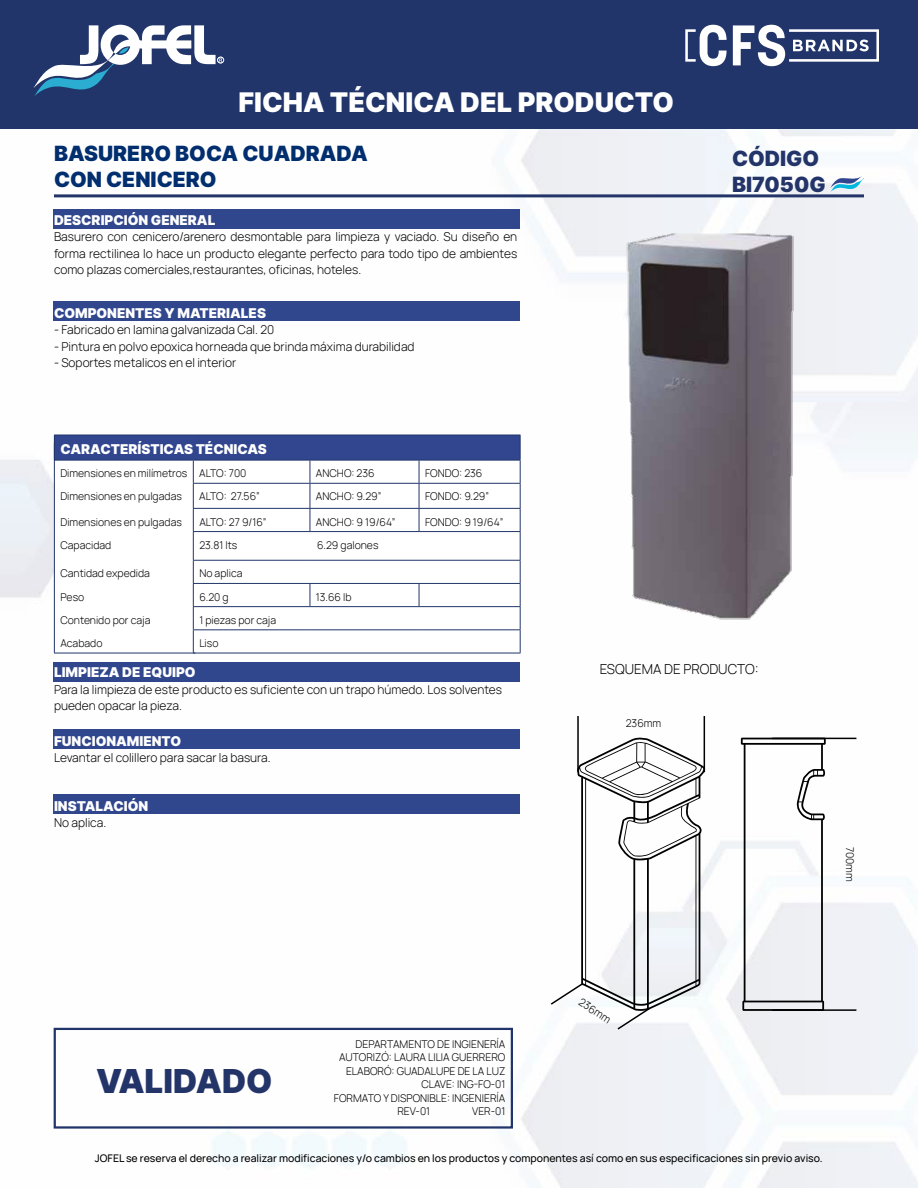
<style>
.page{position:relative;width:918px;height:1188px;background:#fff}
.page>*{position:absolute;margin:0;border:0;box-sizing:border-box;transform-origin:0 0}
.t1{font:33px "Inter";color:#233469}
.t2{font:27px "Inter";color:#fff}
.t3{font:21px/25.2px "Inter";color:#002e6e}
.t4{font:21px/25.2px "Inter";color:#233469}
.t5{font:13.5px "Inter";color:#fff}
.t6{font:300 13.5px "Manrope";color:#000}
.t7{font:300 12px/16.5px "Manrope";color:#000;text-align:justify}
.t8{font:300 10.5px "Manrope";color:#000}
.t9{font:10.5px "Manrope";color:#000}
</style>
<div class="page">
<img style="left:0;top:128px;width:918px;height:1060px">
<div style="left:0;top:0;width:918px;height:128px;background:#21356a"></div>
<svg style="left:33px;top:25px;width:189px;height:71px"></svg>
<svg style="left:733px;top:25px;width:146px;height:41px"></svg>
<svg style="left:685px;top:25px;width:42px;height:41px"></svg>
<div style="left:217px;top:57px;width:7px;height:6px;border:1px solid #fff;border-radius:50%"></div>
<div style="left:53px;top:730px;width:466px;height:19px;background:#30478e"></div>
<div style="left:53px;top:663px;width:466px;height:19px;background:#30478e"></div>
<div style="left:53px;top:301px;width:466px;height:19px;background:#30478e"></div>
<div style="left:53px;top:210px;width:466px;height:19px;background:#30478e"></div>
<svg style="left:830px;top:176px;width:34px;height:16px"></svg>
<hr style="left:54px;top:194px;width:810px;height:3px;background:#233469">
<div style="left:54px;top:435px;width:466px;height:25px;background:#31468f"></div>
<svg style="left:55px;top:461px;width:465px;height:192px"></svg>
<hr style="left:193px;top:483px;width:117px;height:1px;background:#21356a">
<hr style="left:310px;top:483px;width:109px;height:1px;background:#21356a">
<hr style="left:419px;top:483px;width:102px;height:1px;background:#21356a">
<hr style="left:193px;top:508px;width:117px;height:1px;background:#21356a">
<hr style="left:310px;top:508px;width:109px;height:1px;background:#21356a">
<svg style="left:310px;top:461px;width:1px;height:70px"></svg>
<hr style="left:419px;top:508px;width:102px;height:1px;background:#21356a">
<svg style="left:419px;top:461px;width:1px;height:70px"></svg>
<hr style="left:193px;top:531px;width:117px;height:1px;background:#21356a">
<hr style="left:310px;top:531px;width:109px;height:1px;background:#21356a">
<hr style="left:419px;top:531px;width:102px;height:1px;background:#21356a">
<hr style="left:193px;top:560px;width:117px;height:1px;background:#21356a">
<hr style="left:310px;top:560px;width:109px;height:1px;background:#21356a">
<hr style="left:419px;top:560px;width:102px;height:1px;background:#21356a">
<hr style="left:193px;top:583px;width:117px;height:1px;background:#21356a">
<hr style="left:310px;top:583px;width:109px;height:1px;background:#21356a">
<svg style="left:310px;top:584px;width:1px;height:22px"></svg>
<hr style="left:419px;top:583px;width:102px;height:1px;background:#21356a">
<svg style="left:419px;top:584px;width:1px;height:22px"></svg>
<hr style="left:193px;top:606px;width:117px;height:1px;background:#21356a">
<hr style="left:310px;top:606px;width:109px;height:1px;background:#21356a">
<hr style="left:419px;top:606px;width:102px;height:1px;background:#21356a">
<hr style="left:193px;top:629px;width:117px;height:1px;background:#21356a">
<svg style="left:193px;top:461px;width:1px;height:192px"></svg>
<hr style="left:310px;top:629px;width:109px;height:1px;background:#21356a">
<hr style="left:419px;top:629px;width:102px;height:1px;background:#21356a">
<hr style="left:193px;top:653px;width:117px;height:1px;background:#21356a">
<hr style="left:310px;top:653px;width:109px;height:1px;background:#21356a">
<hr style="left:419px;top:653px;width:102px;height:1px;background:#21356a">
<hr style="left:54px;top:435px;width:139px;height:1px;background:#21356a">
<hr style="left:193px;top:435px;width:117px;height:1px;background:#21356a">
<hr style="left:310px;top:435px;width:109px;height:1px;background:#21356a">
<hr style="left:419px;top:435px;width:102px;height:1px;background:#21356a">
<svg style="left:520px;top:435px;width:1px;height:218px"></svg>
<hr style="left:54px;top:460px;width:139px;height:1px;background:#21356a">
<hr style="left:193px;top:460px;width:117px;height:1px;background:#21356a">
<hr style="left:310px;top:460px;width:109px;height:1px;background:#21356a">
<hr style="left:419px;top:460px;width:102px;height:1px;background:#21356a">
<hr style="left:54px;top:653px;width:141px;height:1px;background:#21356a">
<hr style="left:54px;top:443px;width:1px;height:210px;background:#21356a">
<div style="left:54px;top:1028px;width:459px;height:101px;border:2px solid #22356a"></div>
<img style="left:621px;top:226px;width:176px;height:397px">
<hr style="left:704px;top:716px;width:1px;height:56px;background:#000">
<hr style="left:772px;top:738px;width:84px;height:1px;background:#000">
<div style="left:53px;top:795px;width:466px;height:19px;background:#30478e"></div>
<hr style="left:577px;top:716px;width:2px;height:56px;background:#000">
<svg style="left:741px;top:738px;width:85px;height:273px"></svg>
<svg style="left:549px;top:736px;width:156px;height:295px"></svg>
<hr style="left:772px;top:1009px;width:84px;height:2px;background:#000">
<h2 class="t2" style="left:238px;top:82px;width:437px">FICHA TÉCNICA DEL PRODUCTO</h2>
<h3 class="t3" style="left:54px;top:141px;width:315px">BASURERO BOCA CUADRADA<br>CON CENICERO</h3>
<h3 class="t4" style="left:732px;top:146px;width:95px">CÓDIGO<br>BI7050G</h3>
<p class="t5" style="left:54px;top:210px;width:163px">DESCRIPCIÓN GENERAL</p>
<p class="t7" style="left:54px;top:228px;width:465px">Basurero con cenicero/arenero desmontable para limpieza y vaciado. Su diseño en forma rectilinea lo hace un producto elegante perfecto para todo tipo de ambientes como plazas comerciales,restaurantes, oficinas, hoteles.</p>
<p class="t5" style="left:54px;top:303px;width:214px">COMPONENTES Y MATERIALES</p>
<p class="t7" style="left:54px;top:321px;width:222px">- Fabricado en lamina galvanizada Cal. 20</p>
<p class="t7" style="left:54px;top:338px;width:362px">- Pintura en polvo epoxica horneada que brinda máxima durabilidad</p>
<p class="t7" style="left:54px;top:354px;width:184px">- Soportes metalicos en el interior</p>
<p class="t5" style="left:60px;top:439px;width:208px">CARACTERÍSTICAS TÉCNICAS</p>
<p class="t8" style="left:60px;top:466px;width:188px">Dimensiones en milímetros ALTO: 700</p>
<p class="t8" style="left:316px;top:466px;width:60px">ANCHO: 236</p>
<p class="t8" style="left:425px;top:466px;width:59px">FONDO: 236</p>
<p class="t8" style="left:60px;top:489px;width:123px">Dimensiones en pulgadas</p>
<p class="t8" style="left:199px;top:489px;width:62px">ALTO: 27.56”</p>
<p class="t8" style="left:316px;top:489px;width:67px">ANCHO: 9.29”</p>
<p class="t8" style="left:425px;top:489px;width:66px">FONDO: 9.29”</p>
<p class="t8" style="left:60px;top:514px;width:123px">Dimensiones en pulgadas</p>
<p class="t8" style="left:199px;top:514px;width:69px">ALTO: 27 9/16”</p>
<p class="t8" style="left:316px;top:514px;width:81px">ANCHO: 9 19/64”</p>
<p class="t8" style="left:425px;top:514px;width:80px">FONDO: 9 19/64”</p>
<p class="t8" style="left:60px;top:537px;width:52px">Capacidad</p>
<p class="t8" style="left:199px;top:537px;width:39px">23.81 lts</p>
<p class="t8" style="left:317px;top:537px;width:63px">6.29 galones</p>
<p class="t8" style="left:60px;top:566px;width:91px">Cantidad expedida</p>
<p class="t8" style="left:199px;top:566px;width:45px">No aplica</p>
<p class="t8" style="left:60px;top:589px;width:25px">Peso</p>
<p class="t8" style="left:199px;top:589px;width:31px">6.20 g</p>
<p class="t8" style="left:316px;top:589px;width:37px">13.66 lb</p>
<p class="t8" style="left:60px;top:612px;width:92px">Contenido por caja</p>
<p class="t8" style="left:199px;top:612px;width:78px">1 piezas por caja</p>
<p class="t8" style="left:60px;top:636px;width:44px">Acabado</p>
<p class="t8" style="left:199px;top:636px;width:21px">Liso</p>
<p class="t5" style="left:54px;top:663px;width:143px">LIMPIEZA DE EQUIPO</p>
<p class="t7" style="left:54px;top:681px;width:450px">Para la limpieza de este producto es suficiente con un trapo húmedo. Los solventes pueden opacar la pieza.</p>
<p class="t5" style="left:54px;top:731px;width:129px">FUNCIONAMIENTO</p>
<p class="t7" style="left:54px;top:749px;width:218px">Levantar el colillero para sacar la basura.</p>
<p class="t5" style="left:54px;top:796px;width:96px">INSTALACIÓN</p>
<p class="t7" style="left:54px;top:814px;width:54px">No aplica.</p>
<p class="t6" style="left:600px;top:660px;width:160px">ESQUEMA DE PRODUCTO:</p>
<p class="t8" style="left:626px;top:716px;width:37px">236mm</p>
<p class="t8" style="left:857px;top:847px;width:37px;rotate:90deg">700mm</p>
<h1 class="t1" style="left:96px;top:1057px;width:178px">VALIDADO</h1>
<p class="t8" style="left:355px;top:1036px;width:151px">DEPARTAMENTO DE INGIENERÍA</p>
<p class="t8" style="left:339px;top:1050px;width:168px">AUTORIZÓ: LAURA LILIA GUERRERO</p>
<p class="t8" style="left:346px;top:1063px;width:161px">ELABORÓ: GUADALUPE DE LA LUZ</p>
<p class="t8" style="left:421px;top:1077px;width:86px">CLAVE: ING-FO-01</p>
<p class="t8" style="left:334px;top:1090px;width:173px">FORMATO Y DISPONIBLE: INGENIERÍA</p>
<p class="t8" style="left:397px;top:1104px;width:34px">REV-01</p>
<p class="t8" style="left:472px;top:1104px;width:35px">VER-01</p>
<p class="t8" style="left:584px;top:995px;width:37px;rotate:33deg">236mm</p>
<p class="t9" style="left:95px;top:1151px;width:729px">JOFEL se reserva el derecho a realizar modificaciones y/o cambios en los productos y componentes así como en sus especificaciones sin previo aviso.</p>
</div>
